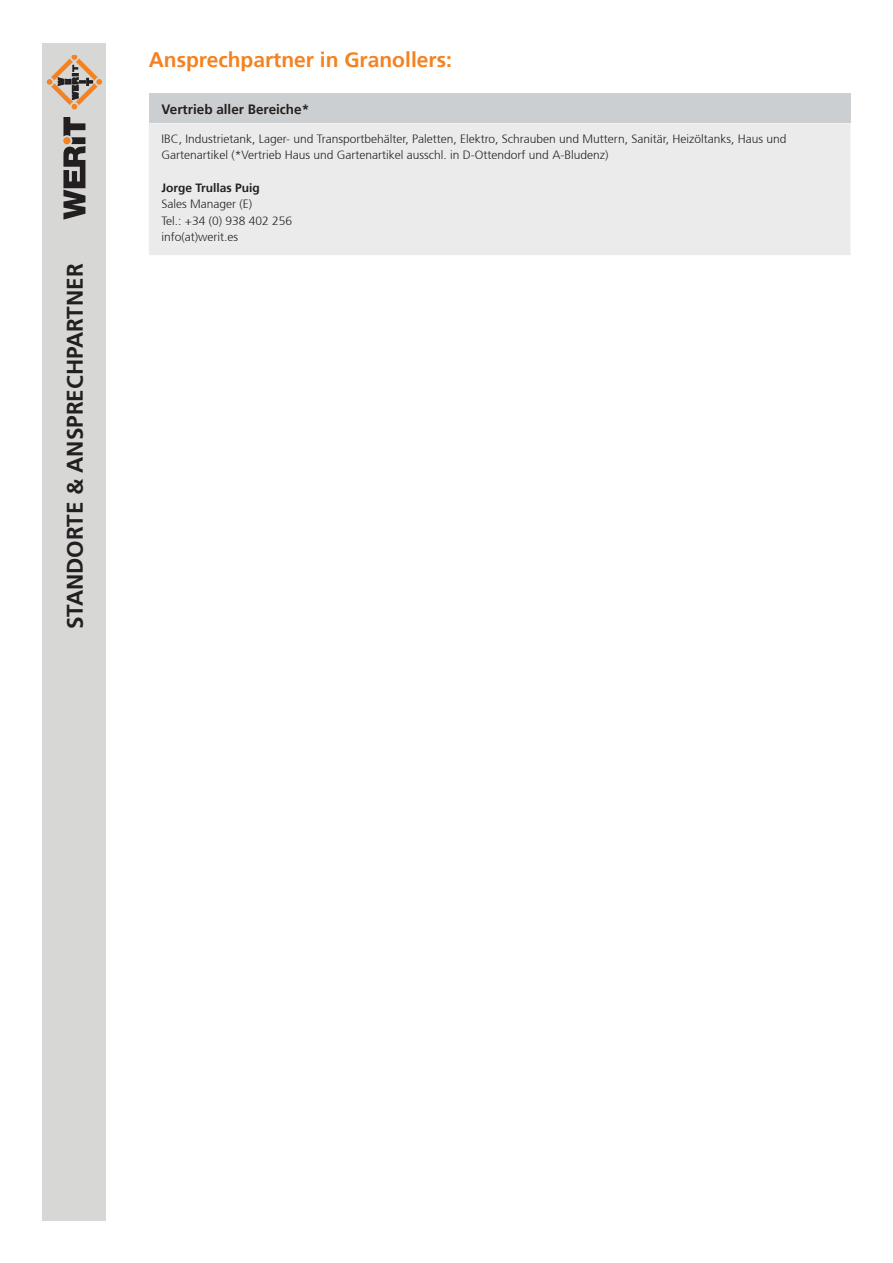
<style>
.page{position:relative;width:893px;height:1263px;background:#fff}
.page>*{position:absolute;margin:0;border:0;box-sizing:border-box;transform-origin:0 0}
.t1{font:700 22.5px "Frutiger 65";color:#231f20}
.t2{font:700 21px "Frutiger 65";color:#f58220}
.t3{font:700 13.5px "Frutiger 65";color:#231f20}
.t4{font:300 12px/16.5px "Frutiger 45";color:#231f20}
.t5{font:700 12px "Frutiger 65";color:#231f20}
</style>
<div class="page">
<div style="left:43px;top:43px;width:63px;height:1177px;background:#d7d7d5"></div>
<svg style="left:63px;top:117px;width:22px;height:103px"></svg>
<div style="left:63px;top:137px;width:8px;height:7px;background:#f58220;border-radius:50%"></div>
<svg style="left:47px;top:56px;width:55px;height:54px"></svg>
<div style="left:149px;top:94px;width:701px;height:29px;background:#cccfd1"></div>
<div style="left:149px;top:123px;width:701px;height:132px;background:#ebebec"></div>
<h1 class="t1" style="left:62px;top:629px;width:367px;rotate:-90deg">STANDORTE &amp; ANSPRECHPARTNER</h1>
<h2 class="t2" style="left:149px;top:47px;width:304px">Ansprechpartner in Granollers:</h2>
<p class="t3" style="left:162px;top:101px;width:149px">Vertrieb aller Bereiche*</p>
<p class="t4" style="left:162px;top:131px;width:626px">IBC, Industrietank, Lager- und Transportbehälter, Paletten, Elektro, Schrauben und Muttern, Sanitär, Heizöltanks, Haus und<br>Gartenartikel (*Vertrieb Haus und Gartenartikel ausschl. in D-Ottendorf und A-Bludenz)</p>
<p class="t5" style="left:162px;top:181px;width:100px">Jorge Trullas Puig</p>
<p class="t4" style="left:162px;top:196px;width:132px">Sales Manager (E)<br>Tel.: +34 (0) 938 402 256 info(at)werit.es</p>
</div>
